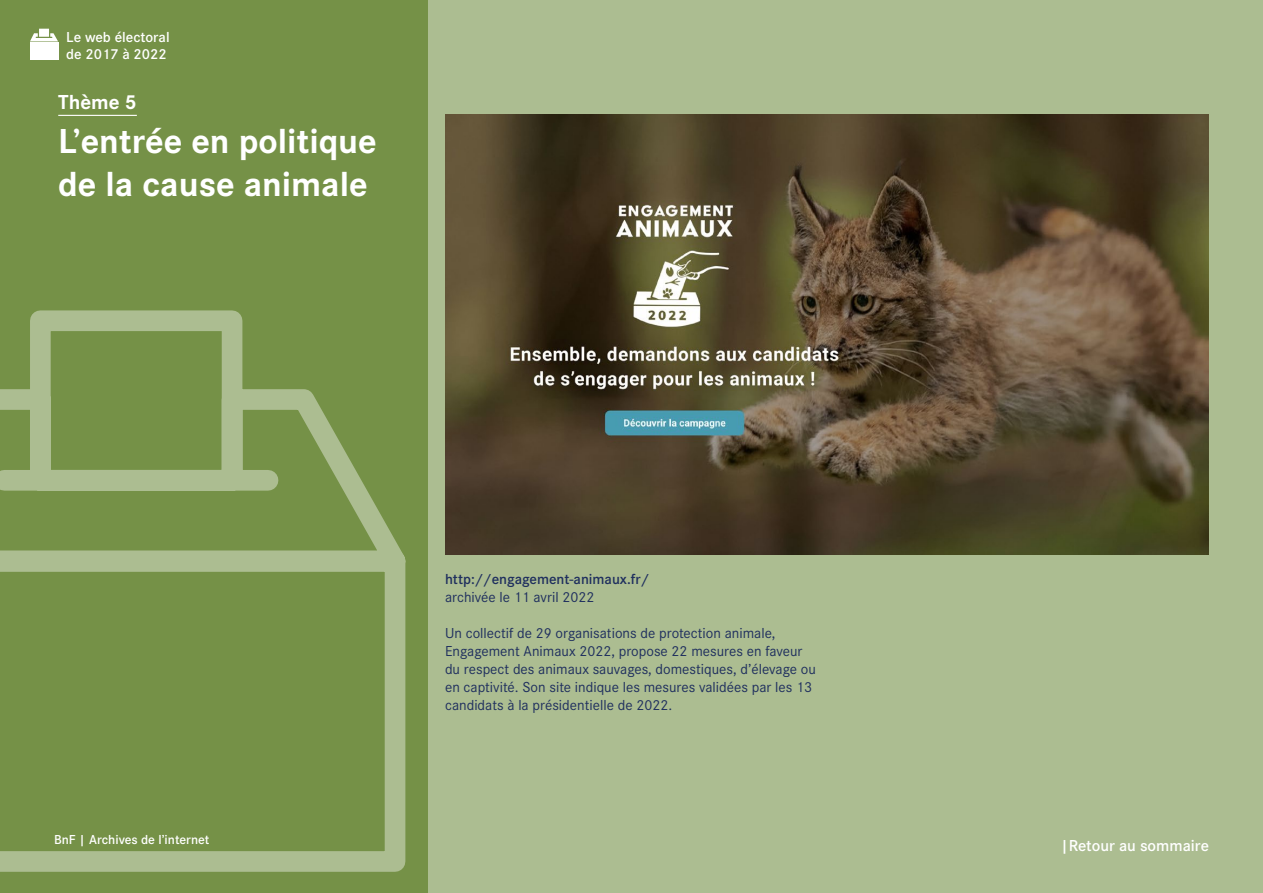
<style>
.page{position:relative;width:1263px;height:893px;background:#acbd91}
.page>*{position:absolute;margin:0;border:0;box-sizing:border-box;transform-origin:0 0}
.t1{font:700 36px/43.2px "Corporate S";color:#fff}
.t2{font:700 21px "Corporate S";color:#fff}
.t3{font:600 16.5px "Corporate S";color:#fff}
.t4{font:15px/18px "Corporate S";color:#1f2f5e}
.t5{font:600 15px "Corporate S";color:#1f2f5e}
.t6{font:600 15px/16.6px "Corporate S";color:#fff}
.t7{font:600 13.5px "Corporate S";color:#fff}
</style>
<div class="page">
<div style="left:0;top:0;width:427px;height:893px;background:#759147"></div>
<img style="left:445px;top:114px;width:764px;height:440px">
<hr style="left:58px;top:115px;width:79px;height:1px;background:#fff">
<div style="left:30px;top:43px;width:28px;height:17px;background:#fff"></div>
<svg style="left:30px;top:29px;width:28px;height:12px"></svg>
<svg style="left:0;top:300px;width:428px;height:582px"></svg>
<p class="t6" style="left:66px;top:29px;width:105px">Le web électoral de 2017 à 2022</p>
<h2 class="t2" style="left:58px;top:90px;width:80px">Thème 5</h2>
<h1 class="t1" style="left:58px;top:120px;width:320px">L’entrée en politique de la cause animale</h1>
<p class="t7" style="left:54px;top:832px;width:157px">BnF | Archives de l’internet</p>
<p class="t5" style="left:445px;top:570px;width:206px">http://engagement-animaux.fr/</p>
<p class="t4" style="left:445px;top:588px;width:151px">archivée le 11 avril 2022</p>
<p class="t4" style="left:445px;top:624px;width:372px">Un collectif de 29 organisations de protection animale, Engagement Animaux 2022, propose 22 mesures en faveur du respect des animaux sauvages, domestiques, d’élevage ou en captivité. Son site indique les mesures validées par les 13 candidats à la présidentielle de 2022.</p>
<p class="t3" style="left:1060px;top:836px;width:150px">|Retour au sommaire</p>
</div>
